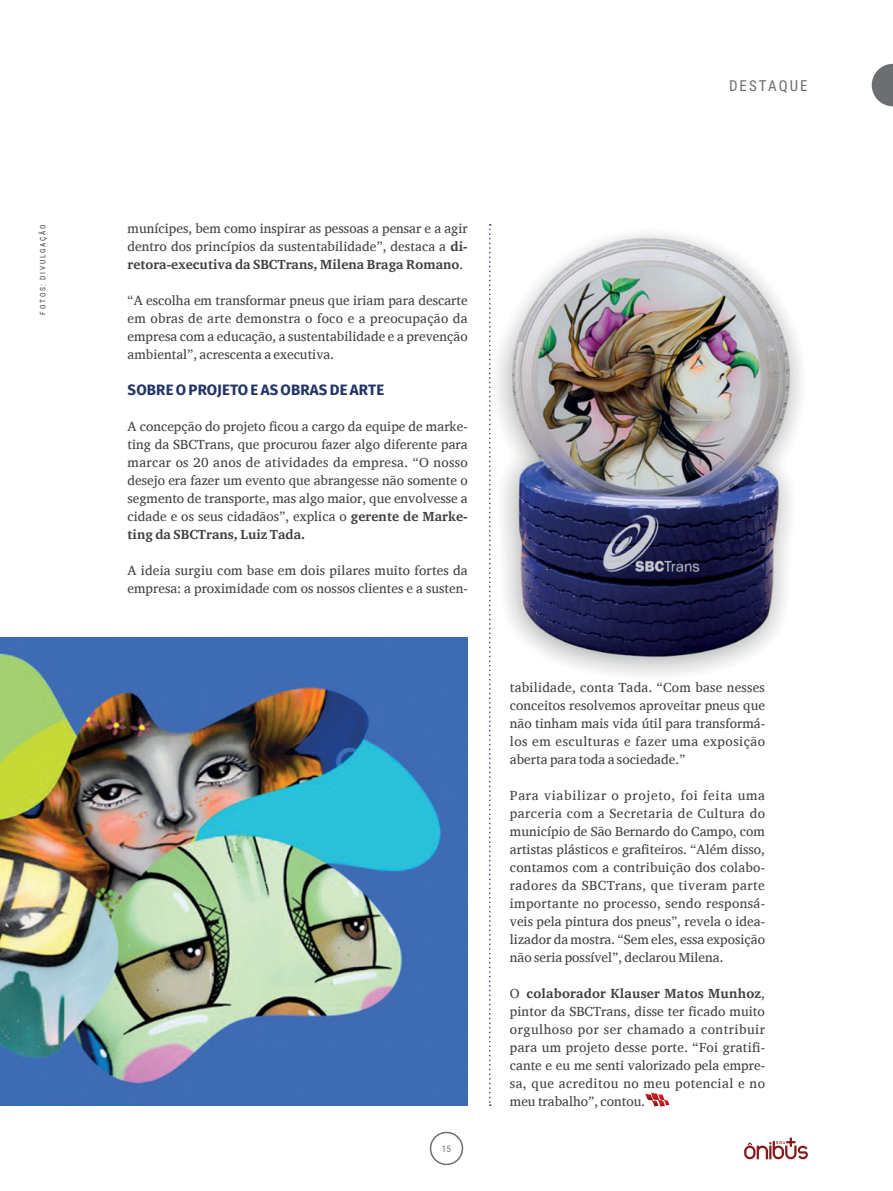
<style>
.page{position:relative;width:893px;height:1191px;background:#fff}
.page>*{position:absolute;margin:0;border:0;box-sizing:border-box;transform-origin:0 0}
.t1{font:700 15px "Fira Sans";letter-spacing:.01em;color:#213468}
.t2{font:15px "Roboto Condensed";letter-spacing:.135em;color:#6d6e71}
.t3{font:13.5px/18px "Charis SIL";color:#414042;text-align:justify}
.t4{font:9px "Roboto Condensed";color:#6d6e71}
.t5{font:7.5px "Roboto Condensed";letter-spacing:.235em;color:#414042}
.s1{font-weight:700}
</style>
<div class="page">
<img style="left:491px;top:224px;width:310px;height:452px">
<img style="left:0;top:638px;width:468px;height:468px">
<svg style="left:645px;top:1092px;width:24px;height:14px"></svg>
<svg style="left:489px;top:224px;width:2px;height:882px"></svg>
<svg style="left:872px;top:64px;width:21px;height:42px"></svg>
<svg style="left:744px;top:1137px;width:64px;height:22px"></svg>
<div style="left:430px;top:1131px;width:33px;height:34px;border:2px solid #6d6e71;border-radius:50%"></div>
<p class="t5" style="left:37px;top:314px;width:92px;rotate:-90deg">FOTOS: DIVULGAÇÃO</p>
<p class="t2" style="left:729px;top:75px;width:80px">DESTAQUE</p>
<p class="t3" style="left:128px;top:219px;width:342px">munícipes, bem como inspirar as pessoas a pensar e a agir dentro dos princípios da sustentabilidade”, destaca a <span class="s1">di&shy;retora-executiva da SBCTrans, Milena Braga Romano</span>.</p>
<p class="t3" style="left:128px;top:291px;width:342px">“A escolha em transformar pneus que iriam para descarte em obras de arte demonstra o foco e a preocupação da empresa com a educação, a sustentabilidade e a prevenção ambiental”, acrescenta a executiva.</p>
<p class="t1" style="left:128px;top:379px;width:258px">SOBRE O PROJETO E AS OBRAS DE ARTE</p>
<p class="t3" style="left:128px;top:417px;width:342px">A concepção do projeto ficou a cargo da equipe de marke&shy;ting da SBCTrans, que procurou fazer algo diferente para marcar os 20 anos de atividades da empresa. “O nosso desejo era fazer um evento que abrangesse não somente o segmento de transporte, mas algo maior, que envolvesse a cidade e os seus cidadãos”, explica o <span class="s1">gerente de Marke&shy;ting da SBCTrans, Luiz Tada.</span></p>
<p class="t3" style="left:128px;top:561px;width:342px">A ideia surgiu com base em dois pilares muito fortes da empresa: a proximidade com os nossos clientes e a susten-</p>
<p class="t4" style="left:442px;top:1142px;width:11px">15</p>
<p class="t3" style="left:510px;top:678px;width:257px">tabilidade, conta Tada. “Com base nesses conceitos resolvemos aproveitar pneus que não tinham mais vida útil para transformá&shy;los em esculturas e fazer uma exposição aberta para toda a sociedade.”</p>
<p class="t3" style="left:510px;top:786px;width:257px">Para viabilizar o projeto, foi feita uma parceria com a Secretaria de Cultura do município de São Bernardo do Campo, com artistas plásticos e grafiteiros. “Além disso, contamos com a contribuição dos colabo&shy;radores da SBCTrans, que tiveram parte importante no processo, sendo responsá&shy;veis pela pintura dos pneus”, revela o idea&shy;lizador da mostra. “Sem eles, essa exposição não seria possível”, declarou Milena.</p>
<p class="t3" style="left:510px;top:984px;width:257px">O <span class="s1">colaborador Klauser Matos Munhoz</span>, pintor da SBCTrans, disse ter ficado muito orgulhoso por ser chamado a contribuir para um projeto desse porte. “Foi gratifi&shy;cante e eu me senti valorizado pela empre&shy;sa, que acreditou no meu potencial e no meu trabalho”, contou.</p>
</div>
